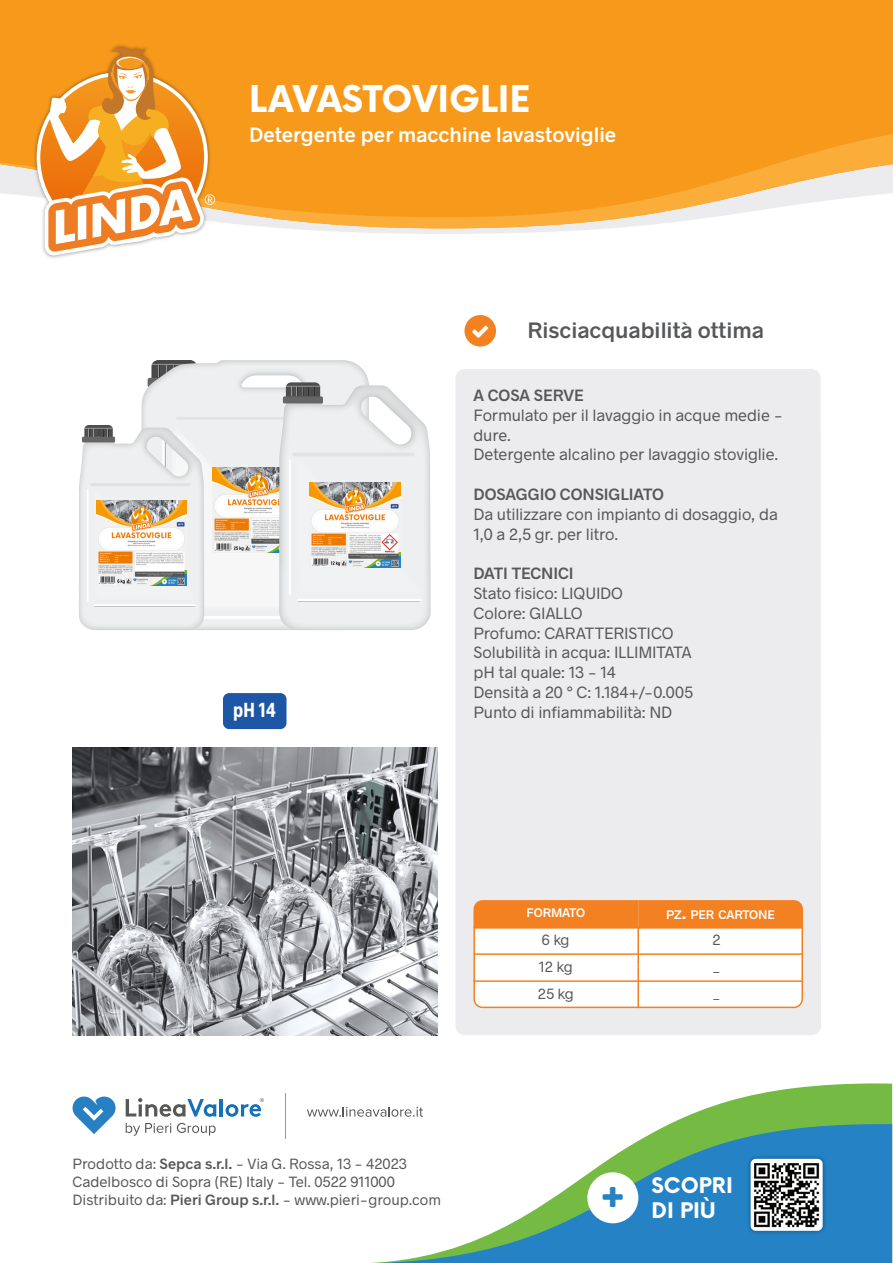
<style>
.page{position:relative;width:893px;height:1263px;background:#fff}
.page>*{position:absolute;margin:0;border:0;box-sizing:border-box;transform-origin:0 0}
.t1{font:700 36px "Now";color:#fff}
.t2{font:600 22.5px "Radnika";color:#57585a}
.t3{font:600 21px "Radnika";color:#fff}
.t4{font:700 21px/25.2px "Now";color:#fff}
.t5{font:700 condensed 20.55px "Radnika";color:#fff;scale:.95 1}
.t6{font:16.5px/19.8px "Radnika";letter-spacing:-.005em;color:#57585a}
.t7{font:600 16.5px "Radnika";letter-spacing:-.005em;color:#57585a}
.t8{font:15px/18px "Radnika";color:#57585a}
.t9{font:600 12.6px "Radnika";color:#fff}
.s1{font-weight:600}
.s2{font-size:18px}
</style>
<div class="page">
<div style="left:455px;top:369px;width:366px;height:666px;background:#ececee;border-radius:9px"></div>
<svg style="left:473px;top:900px;width:330px;height:108px;background:#fbd8bb"></svg>
<hr style="left:637px;top:968px;width:2px;height:40px;background:#f38021">
<hr style="left:637px;top:927px;width:2px;height:41px;background:#f38021">
<svg style="left:285px;top:228px;width:323px;height:6px;fill:#ececee"></svg>
<div style="left:0;top:0;width:893px;height:120px;background:#f79a1c"></div>
<svg style="left:0;top:120px;width:893px;height:108px;background:#f6ac46"></svg>
<div style="left:464px;top:315px;width:32px;height:31px;background:#f38021;border-radius:50%"></div>
<svg style="left:670px;top:1083px;width:222px;height:41px;fill:#75bb43"></svg>
<svg style="left:372px;top:1124px;width:520px;height:139px"></svg>
<div style="left:587px;top:1172px;width:51px;height:51px;background:#fff;border-radius:50%"></div>
<div style="left:223px;top:693px;width:63px;height:36px;background:#1e56a6;border-radius:6px"></div>
<img style="left:744px;top:1152px;width:85px;height:85px">
<div style="left:751px;top:1159px;width:72px;height:72px;background:#fff;border-radius:5px"></div>
<img style="left:754px;top:1163px;width:65px;height:64px">
<img style="left:31px;top:42px;width:183px;height:216px">
<svg style="left:37px;top:43px;width:178px;height:214px"></svg>
<svg style="left:73px;top:1096px;width:43px;height:38px"></svg>
<svg style="left:126px;top:1098px;width:90px;height:19px"></svg>
<hr style="left:220px;top:1099px;width:3px;height:17px;background:#1571b8">
<svg style="left:126px;top:1123px;width:45px;height:13px"></svg>
<svg style="left:177px;top:1123px;width:39px;height:12px"></svg>
<svg style="left:226px;top:1098px;width:38px;height:19px"></svg>
<svg style="left:307px;top:1107px;width:116px;height:10px"></svg>
<hr style="left:285px;top:1093px;width:1px;height:45px;background:#999">
<svg style="left:79px;top:360px;width:352px;height:270px"></svg>
<hr style="left:286px;top:386px;width:34px;height:1px;background:#969595">
<hr style="left:289px;top:460px;width:2px;height:134px;background:#fff">
<img style="left:309px;top:483px;width:91px;height:85px">
<img style="left:72px;top:747px;width:365px;height:288px">
<h1 class="t1" style="left:249px;top:73px;width:283px">LAVASTOVIGLIE</h1>
<p class="t3" style="left:249px;top:120px;width:369px">Detergente per macchine lavastoviglie</p>
<p class="t5" style="left:233px;top:696px;width:47px">pH 14</p>
<h2 class="t2" style="left:527px;top:314px;width:238px">Risciacquabilità ottima</h2>
<p class="t7" style="left:473px;top:384px;width:112px">A COSA SERVE</p>
<p class="t6" style="left:473px;top:404px;width:311px">Formulato per il lavaggio in acque medie - dure.<br>Detergente alcalino per lavaggio stoviglie.</p>
<p class="t7" style="left:473px;top:483px;width:192px">DOSAGGIO CONSIGLIATO</p>
<p class="t6" style="left:473px;top:503px;width:306px">Da utilizzare con impianto di dosaggio, da<br>1,0 a 2,5 gr. per litro.</p>
<p class="t7" style="left:473px;top:562px;width:102px">DATI TECNICI</p>
<p class="t6" style="left:473px;top:582px;width:221px">Stato fisico: LIQUIDO<br>Colore: GIALLO<br>Profumo: CARATTERISTICO<br>Solubilità in acqua: ILLIMITATA pH tal quale: 13 - 14<br>Densità a 20 ° C: 1.184+/-0.005<br>Punto di infiammabilità: ND</p>
<p class="t8" style="left:73px;top:1154px;width:370px">Prodotto da: <span class="s1">Sepca s.r.l.</span> - Via G. Rossa, 13 - 42023<br>Cadelbosco di Sopra (RE) Italy - Tel. 0522 911000<br>Distribuito da: <span class="s1">Pieri Group s.r.l.</span> - www.pieri-group.com</p>
<p class="t9" style="left:527px;top:904px;width:60px">FORMATO</p>
<p class="t8" style="left:542px;top:930px;width:29px">6 kg</p>
<p class="t8" style="left:712px;top:930px;width:10px">2</p>
<p class="t8" style="left:539px;top:957px;width:35px">12 kg</p>
<p class="t8" style="left:714px;top:957px;width:7px">_</p>
<p class="t8" style="left:538px;top:984px;width:38px">25 kg</p>
<p class="t8" style="left:714px;top:984px;width:7px">_</p>
<p class="t9" style="left:666px;top:906px;width:110px">PZ<span class="s2">.</span> PER CARTONE</p>
<p class="t4" style="left:651px;top:1172px;width:83px">SCOPRI<br>DI PIÙ</p>
</div>
